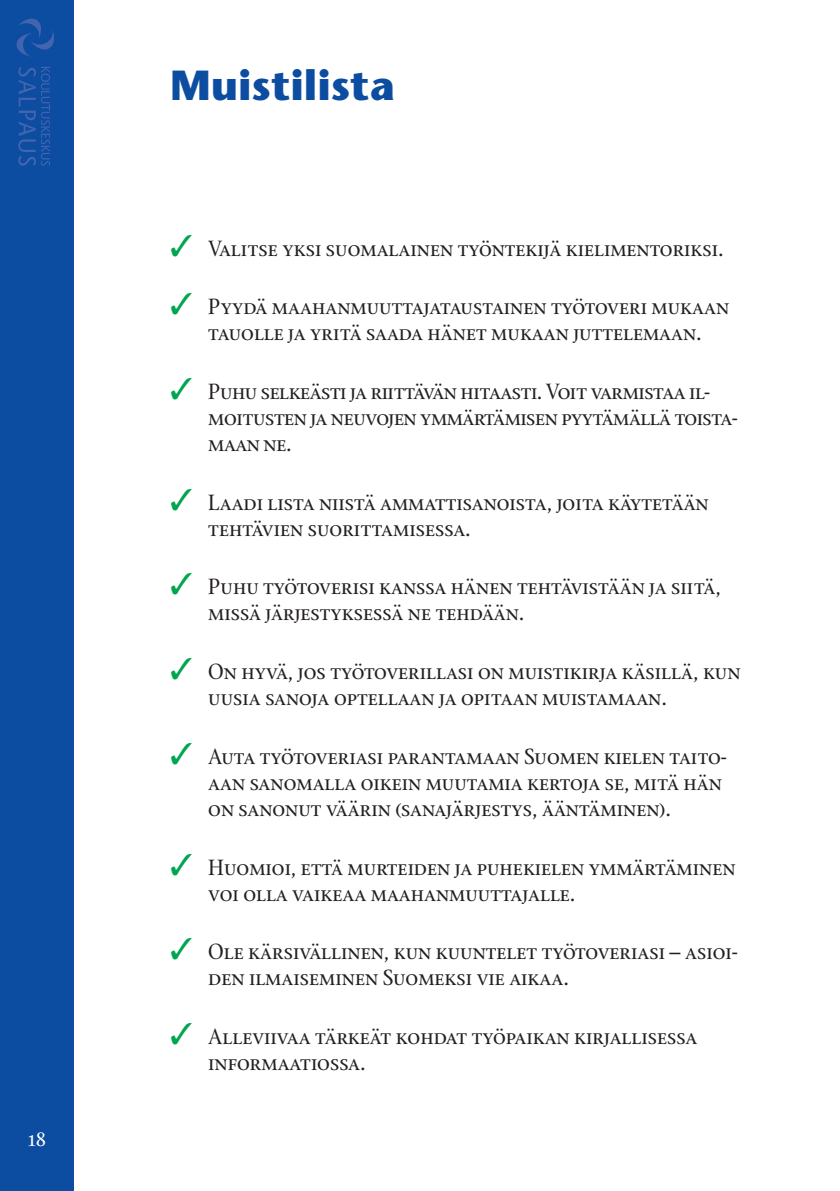
<style>
.page{position:relative;width:840px;height:1191px;background:#fff}
.page>*{position:absolute;margin:0;border:0;box-sizing:border-box;transform-origin:0 0}
.t1{font:700 42px "Stone Sans";color:#0d4da1}
.t2{font:24px/26px "Stone Print Roman SC";color:#231f20}
.t3{font:24px/26px "Stone Print Roman SC";letter-spacing:-.02em;color:#231f20}
.t4{font:24px "Stone Print Roman SC";color:#fff}
.s1{color:#00a54f}
</style>
<div class="page">
<div style="left:0;top:0;width:73px;height:1191px;background:#0d4da1"></div>
<svg style="left:18px;top:67px;width:32px;height:99px"></svg>
<svg style="left:16px;top:19px;width:38px;height:38px"></svg>
<p class="t4" style="left:28px;top:1124px;width:20px">18</p>
<h1 class="t1" style="left:170px;top:60px;width:226px">Muistilista</h1>
<p class="t2" style="left:170px;top:235px;width:554px"><span class="s1">✓</span> Valitse yksi suomalainen työntekijä kielimentoriksi.</p>
<p class="t2" style="left:170px;top:293px;width:560px;text-align:center"><span class="s1">✓</span> Pyydä maahanmuuttajataustainen työtoveri mukaan tauolle ja yritä saada hänet mukaan juttelemaan.</p>
<p class="t3" style="left:208px;top:378px;width:531px;text-indent:-38px"><span class="s1">✓</span> Puhu selkeästi ja riittävän hitaasti. Voit varmistaa il&shy;moitusten ja neuvojen ymmärtämisen pyytämällä toista&shy;maan ne.</p>
<p class="t2" style="left:208px;top:489px;width:501px;text-indent:-38px"><span class="s1">✓</span> Laadi lista niistä ammattisanoista, joita käytetään tehtävien suorittamisessa.</p>
<p class="t2" style="left:208px;top:573px;width:514px;text-indent:-38px"><span class="s1">✓</span> Puhu työtoverisi kanssa hänen tehtävistään ja siitä, missä järjestyksessä ne tehdään.</p>
<p class="t2" style="left:208px;top:658px;width:533px;text-indent:-38px"><span class="s1">✓</span> On hyvä, jos työtoverillasi on muistikirja käsillä, kun uusia sanoja optellaan ja opitaan muistamaan.</p>
<p class="t2" style="left:208px;top:743px;width:520px;text-indent:-38px"><span class="s1">✓</span> Auta työtoveriasi parantamaan Suomen kielen taito&shy;aan sanomalla oikein muutamia kertoja se, mitä hän on sanonut väärin (sanajärjestys, ääntäminen).</p>
<p class="t2" style="left:208px;top:853px;width:528px;text-indent:-38px"><span class="s1">✓</span> Huomioi, että murteiden ja puhekielen ymmärtäminen voi olla vaikeaa maahanmuuttajalle.</p>
<p class="t2" style="left:208px;top:938px;width:530px;text-indent:-38px"><span class="s1">✓</span> Ole kärsivällinen, kun kuuntelet työtoveriasi – asioi&shy;den ilmaiseminen Suomeksi vie aikaa.</p>
<p class="t2" style="left:208px;top:1023px;width:490px;text-indent:-38px"><span class="s1">✓</span> Alleviivaa tärkeät kohdat työpaikan kirjallisessa informaatiossa.</p>
</div>
